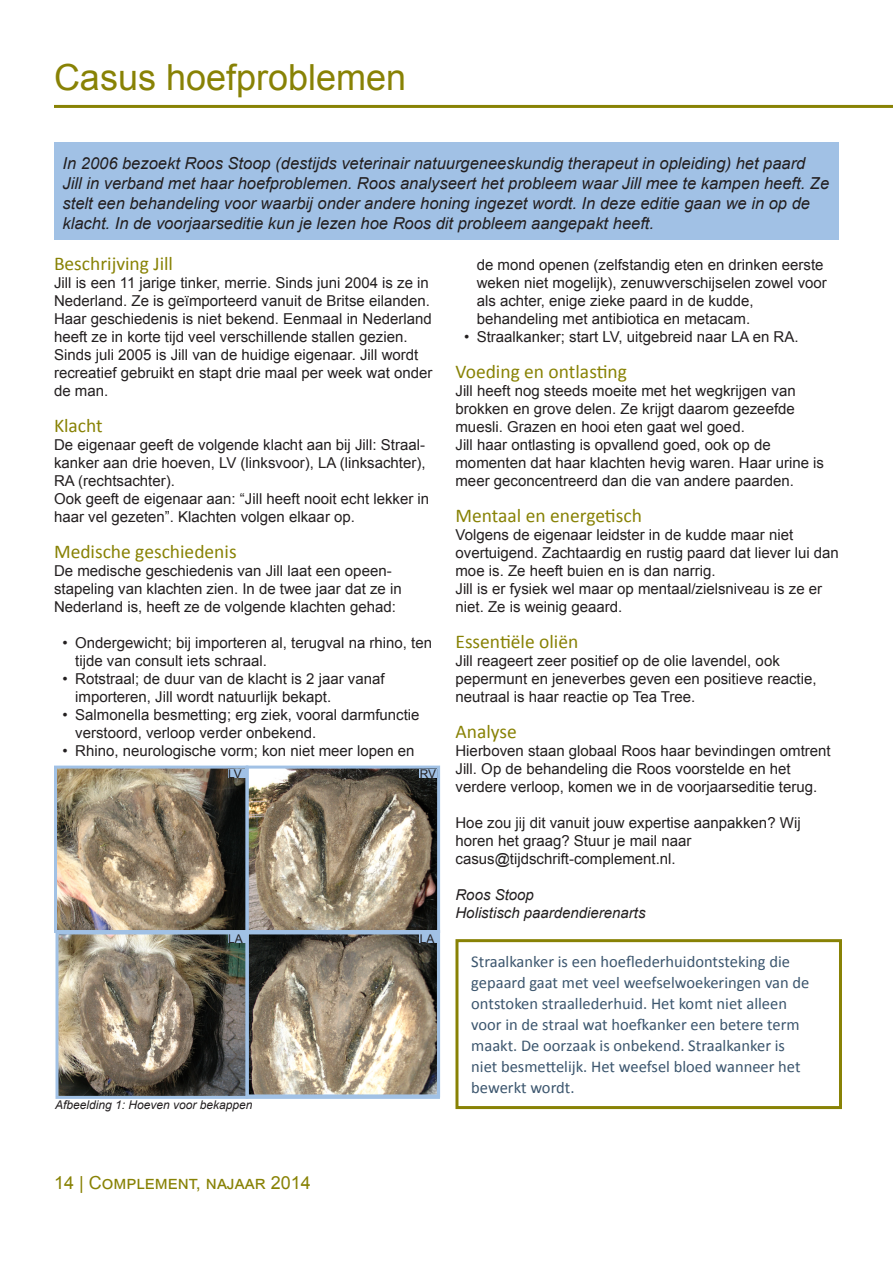
<style>
.page{position:relative;width:893px;height:1263px;background:#fff}
.page>*{position:absolute;margin:0;border:0;box-sizing:border-box;transform-origin:0 0}
.Titel-kortartikel{font:36px "Arial";color:#888205}
.Artikel-subkopjes{font:19.5px "Calibri";color:#888205}
.t1{font:18px "Arial";color:#888205}
.Artikel-intro{font:italic 16.5px/19.8px "Arial";color:#231f20}
.Info-blok{font:16.5px/21px "Calibri";color:#3c566e}
.Artikel-regel{font:15px/18px "Arial";color:#231f20}
.Artikel-regel-2{font:italic 15px/18px "Arial";color:#231f20}
.onderschrift-foto{font:italic 12px "Arial";color:#231f20}
.onderschrift-foto-2{font:12px "Arial";letter-spacing:-.01em;color:#231f20}
</style>
<div class="page">
<hr style="left:54px;top:105px;width:839px;height:3px;background:#888205">
<div style="left:54px;top:142px;width:785px;height:98px;background:#a1c1e5"></div>
<img style="left:250px;top:769px;width:186px;height:160px">
<div style="left:246px;top:765px;width:194px;height:168px;border:3px solid #a1c1e5"></div>
<img style="left:58px;top:769px;width:186px;height:160px">
<div style="left:54px;top:765px;width:194px;height:168px;border:3px solid #a1c1e5"></div>
<img style="left:250px;top:935px;width:186px;height:158px">
<div style="left:228px;top:769px;width:17px;height:8px;background:#a1c1e5"></div>
<div style="left:246px;top:931px;width:194px;height:168px;border:3px solid #a1c1e5"></div>
<div style="left:420px;top:934px;width:17px;height:9px;background:#a1c1e5"></div>
<img style="left:60px;top:935px;width:184px;height:160px">
<div style="left:56px;top:931px;width:192px;height:168px;border:3px solid #a1c1e5"></div>
<div style="left:228px;top:934px;width:17px;height:9px;background:#a1c1e5"></div>
<div style="left:420px;top:769px;width:17px;height:8px;background:#a1c1e5"></div>
<div style="left:455px;top:939px;width:387px;height:170px;border:3px solid #888205"></div>
<p class="Titel-kortartikel" style="left:54px;top:53px;width:354px">Casus hoefproblemen</p>
<p class="Artikel-intro" style="left:63px;top:154px;width:768px">In 2006 bezoekt Roos Stoop (destijds veterinair natuurgeneeskundig therapeut in opleiding) het paard<br>Jill in verband met haar hoefproblemen. Roos analyseert het probleem waar Jill mee te kampen heeft. Ze stelt een behandeling voor waarbij onder andere honing ingezet wordt. In deze editie gaan we in op de klacht. In de voorjaarseditie kun je lezen hoe Roos dit probleem aangepakt heeft.</p>
<p class="Artikel-subkopjes" style="left:54px;top:250px;width:121px">Beschrijving Jill</p>
<p class="Artikel-regel" style="left:54px;top:274px;width:380px">Jill is een 11 jarige tinker, merrie. Sinds juni 2004 is ze in Nederland. Ze is geïmporteerd vanuit de Britse eilanden.<br>Haar geschiedenis is niet bekend. Eenmaal in Nederland heeft ze in korte tijd veel verschillende stallen gezien.<br>Sinds juli 2005 is Jill van de huidige eigenaar. Jill wordt recreatief gebruikt en stapt drie maal per week wat onder de man.</p>
<p class="Artikel-subkopjes" style="left:54px;top:412px;width:50px">Klacht</p>
<p class="Artikel-regel" style="left:54px;top:436px;width:377px">De eigenaar geeft de volgende klacht aan bij Jill: Straal&shy;kanker aan drie hoeven, LV (linksvoor), LA (linksachter), RA (rechtsachter).<br>Ook geeft de eigenaar aan: “Jill heeft nooit echt lekker in haar vel gezeten”. Klachten volgen elkaar op.</p>
<p class="Artikel-subkopjes" style="left:54px;top:538px;width:184px">Medische geschiedenis</p>
<p class="Artikel-regel" style="left:54px;top:562px;width:349px">De medische geschiedenis van Jill laat een opeen&shy;stapeling van klachten zien. In de twee jaar dat ze in<br>Nederland is, heeft ze de volgende klachten gehad:</p>
<p class="Artikel-regel" style="left:75px;top:634px;width:358px;text-indent:-13px">• Ondergewicht; bij importeren al, terugval na rhino, ten tijde van consult iets schraal.</p>
<p class="Artikel-regel" style="left:75px;top:670px;width:311px;text-indent:-13px">• Rotstraal; de duur van de klacht is 2 jaar vanaf importeren, Jill wordt natuurlijk bekapt.</p>
<p class="Artikel-regel" style="left:75px;top:706px;width:346px;text-indent:-13px">• Salmonella besmetting; erg ziek, vooral darmfunctie verstoord, verloop verder onbekend.</p>
<p class="Artikel-regel" style="left:63px;top:742px;width:354px">• Rhino, neurologische vorm; kon niet meer lopen en</p>
<p class="Artikel-regel" style="left:477px;top:256px;width:352px">de mond openen (zelfstandig eten en drinken eerste weken niet mogelijk), zenuwverschijselen zowel voor als achter, enige zieke paard in de kudde, behandeling met antibiotica en metacam.</p>
<p class="Artikel-regel" style="left:464px;top:328px;width:336px">• Straalkanker; start LV, uitgebreid naar LA en RA.</p>
<p class="Artikel-subkopjes" style="left:455px;top:358px;width:173px">Voeding en ontlasting</p>
<p class="Artikel-regel" style="left:455px;top:382px;width:370px">Jill heeft nog steeds moeite met het wegkrijgen van brokken en grove delen. Ze krijgt daarom gezeefde muesli. Grazen en hooi eten gaat wel goed.<br>Jill haar ontlasting is opvallend goed, ook op de momenten dat haar klachten hevig waren. Haar urine is meer geconcentreerd dan die van andere paarden.</p>
<p class="Artikel-subkopjes" style="left:455px;top:502px;width:188px">Mentaal en energetisch</p>
<p class="Artikel-regel" style="left:455px;top:526px;width:385px">Volgens de eigenaar leidster in de kudde maar niet overtuigend. Zachtaardig en rustig paard dat liever lui dan moe is. Ze heeft buien en is dan narrig.<br>Jill is er fysiek wel maar op mentaal/zielsniveau is ze er niet. Ze is weinig geaard.</p>
<p class="Artikel-subkopjes" style="left:455px;top:628px;width:124px">Essentiële oliën</p>
<p class="Artikel-regel" style="left:455px;top:652px;width:363px">Jill reageert zeer positief op de olie lavendel, ook pepermunt en jeneverbes geven een positieve reactie, neutraal is haar reactie op Tea Tree.</p>
<p class="Artikel-subkopjes" style="left:455px;top:718px;width:63px">Analyse</p>
<p class="Artikel-regel" style="left:455px;top:742px;width:377px">Hierboven staan globaal Roos haar bevindingen omtrent<br>Jill. Op de behandeling die Roos voorstelde en het verdere verloop, komen we in de voorjaarseditie terug.</p>
<p class="Artikel-regel" style="left:455px;top:814px;width:347px">Hoe zou jij dit vanuit jouw expertise aanpakken? Wij horen het graag? Stuur je mail naar casus@tijdschrift-complement.nl.</p>
<p class="Artikel-regel-2" style="left:455px;top:886px;width:192px">Roos Stoop<br>Holistisch paardendierenarts</p>
<p class="onderschrift-foto-2" style="left:228px;top:765px;width:15px">LV</p>
<p class="onderschrift-foto-2" style="left:420px;top:765px;width:18px">RV</p>
<p class="onderschrift-foto-2" style="left:228px;top:931px;width:16px">LA</p>
<p class="onderschrift-foto-2" style="left:420px;top:931px;width:16px">LA</p>
<p class="onderschrift-foto" style="left:55px;top:1097px;width:199px">Afbeelding 1: Hoeven voor bekappen</p>
<p class="t1" style="left:54px;top:1170px;width:258px">14 | Complement, najaar 2014</p>
<p class="Info-blok" style="left:471px;top:951px;width:340px">Straalkanker is een hoeflederhuidontsteking die gepaard gaat met veel weefselwoekeringen van de ontstoken straallederhuid. Het komt niet alleen voor in de straal wat hoefkanker een betere term maakt. De oorzaak is onbekend. Straalkanker is niet besmettelijk. Het weefsel bloed wanneer het bewerkt wordt.</p>
</div>
